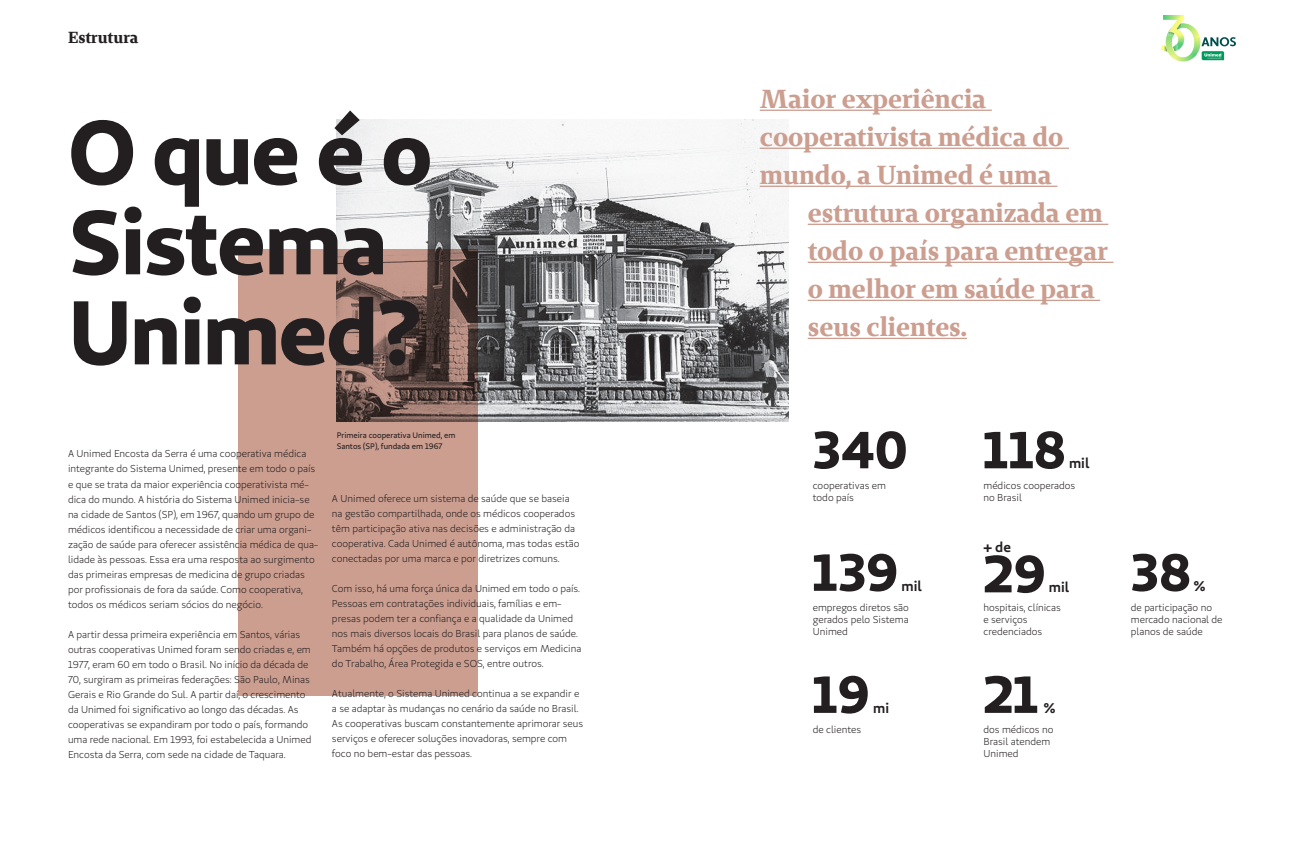
<style>
.page{position:relative;width:1304px;height:851px;background:#fff}
.page>*{position:absolute;margin:0;border:0;box-sizing:border-box;transform-origin:0 0}
.Título{font:90px/90px "Unimed Sans 2020 Bold";letter-spacing:-.02em;color:#231f20}
.Texto{font:52px "Unimed Sans 2020 Bold";color:#231f20}
.t1{font:26px "Unimed Serif 2020 Bold";color:#cc9e90}
.t2{font:16px "Unimed Serif 2020 Bold";color:#231f20}
.Texto-2{font:700 14px "Unimed Sans 2020 Semi";letter-spacing:.005em;color:#231f20}
.Texto-3{font:10px/15px "Unimed Sans 2020 Book";color:#231f20}
.Texto-4{font:8px/11px "Unimed Sans 2020 Regular";color:#231f20}
</style>
<div class="page">
<img style="left:1160px;top:40px;width:6px;height:11px">
<svg style="left:1164px;top:44px;width:2px;height:8px"></svg>
<svg style="left:1201px;top:37px;width:35px;height:23px"></svg>
<img style="left:1166px;top:23px;width:28px;height:34px">
<img style="left:1163px;top:15px;width:21px;height:25px">
<img style="left:337px;top:119px;width:452px;height:303px">
<svg style="left:238px;top:249px;width:240px;height:447px;fill:#cc9e90"></svg>
<hr style="left:760px;top:110px;width:232px;height:1px;background:#cc9e90">
<hr style="left:760px;top:148px;width:309px;height:1px;background:#cc9e90">
<hr style="left:760px;top:186px;width:297px;height:1px;background:#cc9e90">
<hr style="left:808px;top:224px;width:300px;height:1px;background:#cc9e90">
<hr style="left:808px;top:262px;width:305px;height:1px;background:#cc9e90">
<hr style="left:808px;top:300px;width:292px;height:1px;background:#cc9e90">
<hr style="left:808px;top:338px;width:159px;height:1px;background:#cc9e90">
<p class="t2" style="left:68px;top:26px;width:72px">Estrutura</p>
<p class="Título" style="left:68px;top:105px;width:366px">O que é o<br>Sistema<br>Unimed?</p>
<p class="Texto-3" style="left:68px;top:446px;width:252px">A Unimed Encosta da Serra é uma cooperativa médica integrante do Sistema Unimed, presente em todo o país e que se trata da maior experiência cooperativista mé&shy;dica do mundo. A história do Sistema Unimed inicia-se na cidade de Santos (SP), em 1967, quando um grupo de médicos identificou a necessidade de criar uma organi&shy;zação de saúde para oferecer assistência médica de qua&shy;lidade às pessoas. Essa era uma resposta ao surgimento das primeiras empresas de medicina de grupo criadas por profissionais de fora da saúde. Como cooperativa, todos os médicos seriam sócios do negócio.</p>
<p class="Texto-3" style="left:68px;top:626px;width:245px">A partir dessa primeira experiência em Santos, várias outras cooperativas Unimed foram sendo criadas e, em 1977, eram 60 em todo o Brasil. No início da década de 70, surgiram as primeiras federações: São Paulo, Minas Gerais e Rio Grande do Sul. A partir daí, o crescimento da Unimed foi significativo ao longo das décadas. As cooperativas se expandiram por todo o país, formando uma rede nacional. Em 1993, foi estabelecida a Unimed Encosta da Serra, com sede na cidade de Taquara.</p>
<p class="Texto-4" style="left:337px;top:429px;width:120px">Primeira cooperativa Unimed, em<br>Santos (SP), fundada em 1967</p>
<p class="Texto-3" style="left:332px;top:491px;width:249px">A Unimed oferece um sistema de saúde que se baseia na gestão compartilhada, onde os médicos cooperados têm participação ativa nas decisões e administração da cooperativa. Cada Unimed é autônoma, mas todas estão conectadas por uma marca e por diretrizes comuns.</p>
<p class="Texto-3" style="left:332px;top:581px;width:251px">Com isso, há uma força única da Unimed em todo o país.<br>Pessoas em contratações individuais, famílias e em&shy;presas podem ter a confiança e a qualidade da Unimed nos mais diversos locais do Brasil para planos de saúde.<br>Também há opções de produtos e serviços em Medicina do Trabalho, Área Protegida e SOS, entre outros.</p>
<p class="Texto-3" style="left:332px;top:686px;width:253px">Atualmente, o Sistema Unimed continua a se expandir e a se adaptar às mudanças no cenário da saúde no Brasil.<br>As cooperativas buscam constantemente aprimorar seus serviços e oferecer soluções inovadoras, sempre com foco no bem-estar das pessoas.</p>
<p class="t1" style="left:760px;top:82px;width:228px">Maior experiência</p>
<p class="t1" style="left:760px;top:120px;width:305px">cooperativista médica do</p>
<p class="t1" style="left:760px;top:158px;width:294px">mundo, a Unimed é uma</p>
<p class="t1" style="left:808px;top:196px;width:297px">estrutura organizada em</p>
<p class="t1" style="left:808px;top:234px;width:302px">todo o país para entregar</p>
<p class="t1" style="left:808px;top:272px;width:288px">o melhor em saúde para</p>
<p class="t1" style="left:808px;top:310px;width:161px">seus clientes.</p>
<p class="Texto" style="left:813px;top:415px;width:97px">340</p>
<p class="Texto" style="left:983px;top:415px;width:84px">118</p>
<p class="Texto-2" style="left:1069px;top:454px;width:22px">mil</p>
<p class="Texto-3" style="left:813px;top:479px;width:75px;line-height:12px">cooperativas em todo país</p>
<p class="Texto-3" style="left:983px;top:479px;width:93px;line-height:12px">médicos cooperados no Brasil</p>
<p class="Texto" style="left:813px;top:537px;width:87px">139</p>
<p class="Texto-2" style="left:902px;top:576px;width:22px">mil</p>
<p class="Texto-2" style="left:983px;top:537px;width:29px">+ de</p>
<p class="Texto" style="left:983px;top:539px;width:64px">29</p>
<p class="Texto-2" style="left:1049px;top:578px;width:22px">mil</p>
<p class="Texto" style="left:1131px;top:537px;width:62px">38</p>
<p class="Texto-2" style="left:1194px;top:576px;width:13px">%</p>
<p class="Texto-3" style="left:813px;top:601px;width:98px;line-height:12px;text-align:justify">empregos diretos são gerados pelo Sistema Unimed</p>
<p class="Texto-3" style="left:983px;top:600px;width:79px">hospitais, clínicas</p>
<p class="Texto-3" style="left:983px;top:613px;width:60px;line-height:12px">e serviços credenciados</p>
<p class="Texto-3" style="left:1131px;top:601px;width:93px;line-height:12px">de participação no mercado nacional de planos de saúde</p>
<p class="Texto" style="left:813px;top:659px;width:59px">19</p>
<p class="Texto-2" style="left:873px;top:698px;width:17px">mi</p>
<p class="Texto" style="left:983px;top:659px;width:56px">21</p>
<p class="Texto-2" style="left:1044px;top:698px;width:13px">%</p>
<p class="Texto-3" style="left:813px;top:722px;width:50px">de clientes</p>
<p class="Texto-3" style="left:983px;top:723px;width:71px;line-height:12px">dos médicos no<br>Brasil atendem<br>Unimed</p>
</div>
